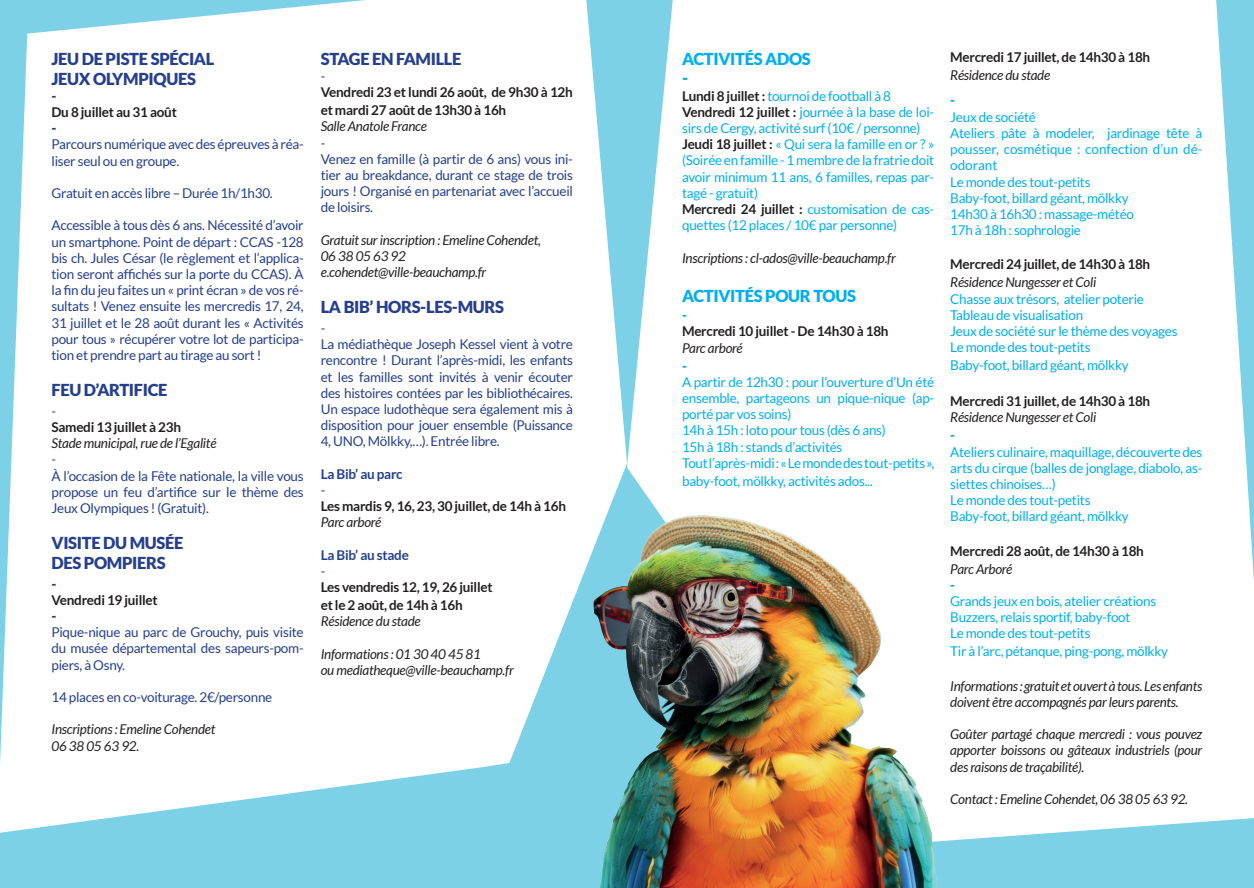
<style>
.page{position:relative;width:1254px;height:888px;background:#7dd1e7}
.page>*{position:absolute;margin:0;border:0;box-sizing:border-box;transform-origin:0 0}
.t1{font:900 16.5px/19.8px "Lato";letter-spacing:-.02em;color:#253f8e}
.t2{font:900 16.5px/19.8px "Lato";letter-spacing:-.02em;color:#00aeef}
.t3{font:13.5px/16.2px "Lato";letter-spacing:-.02em;color:#00aeef}
.t4{font:13.5px/16.2px "Lato";letter-spacing:-.02em;color:#253f8e}
.t5{font:italic 13.5px/16.2px "Lato";letter-spacing:-.02em;color:#231f20}
.t6{font:700 13.5px/18px "Lato";letter-spacing:-.02em;color:#231f20}
.t7{font:700 13.5px "Lato";letter-spacing:-.02em;color:#253f8e}
.t8{font:900 13.5px "Lato";color:#00aeef}
.t9{font:900 13.5px "Lato";color:#253f8e}
.s1{font-weight:700;color:#231f20}
</style>
<div class="page">
<svg style="left:0;top:0;width:627px;height:833px;background:#f5fbfd"></svg>
<div style="left:627px;top:0;width:627px;height:842px;background:#fff"></div>
<img style="left:229px;top:505px;width:709px;height:383px">
<p class="t1" style="left:51px;top:48px;width:164px">JEU DE PISTE SPÉCIAL<br>JEUX OLYMPIQUES</p>
<p class="t9" style="left:51px;top:88px;width:6px">-</p>
<p class="t6" style="left:51px;top:103px;width:127px">Du 8 juillet au 31 août</p>
<p class="t9" style="left:51px;top:120px;width:6px">-</p>
<p class="t4" style="left:51px;top:136px;width:254px">Parcours numérique avec des épreuves à réa&shy;liser seul ou en groupe.</p>
<p class="t4" style="left:51px;top:185px;width:223px">Gratuit en accès libre – Durée 1h/1h30.</p>
<p class="t4" style="left:51px;top:217px;width:254px;text-align:justify">Accessible à tous dès 6 ans. Nécessité d’avoir un smartphone. Point de départ : CCAS -128 bis ch. Jules César (le règlement et l’applica&shy;tion seront affichés sur la porte du CCAS). À la fin du jeu faites un « print écran » de vos ré&shy;sultats ! Venez ensuite les mercredis 17, 24, 31 juillet et le 28 août durant les « Activités pour tous » récupérer votre lot de participa&shy;tion et prendre part au tirage au sort !</p>
<p class="t1" style="left:51px;top:380px;width:117px">FEU D’ARTIFICE</p>
<p class="t4" style="left:51px;top:403px;width:6px">-</p>
<p class="t6" style="left:51px;top:418px;width:131px">Samedi 13 juillet à 23h</p>
<p class="t5" style="left:51px;top:436px;width:167px">Stade municipal, rue de l’Egalité</p>
<p class="t4" style="left:51px;top:451px;width:254px">-<br>À l’occasion de la Fête nationale, la ville vous propose un feu d’artifice sur le thème des<br>Jeux Olympiques ! (Gratuit).</p>
<p class="t1" style="left:51px;top:533px;width:133px">VISITE DU MUSÉE<br>DES POMPIERS</p>
<p class="t9" style="left:51px;top:576px;width:6px">-</p>
<p class="t6" style="left:51px;top:591px;width:108px">Vendredi 19 juillet</p>
<p class="t9" style="left:51px;top:608px;width:6px">-</p>
<p class="t4" style="left:51px;top:624px;width:254px;text-align:justify">Pique-nique au parc de Grouchy, puis visite du musée départemental des sapeurs-pom&shy;piers, à Osny.</p>
<p class="t4" style="left:51px;top:689px;width:222px">14 places en co-voiturage. 2€/personne</p>
<p class="t5" style="left:51px;top:722px;width:165px">Inscriptions : Emeline Cohendet<br>06 38 05 63 92.</p>
<p class="t1" style="left:321px;top:48px;width:142px">STAGE EN FAMILLE</p>
<p class="t4" style="left:321px;top:68px;width:6px">-</p>
<p class="t6" style="left:321px;top:83px;width:253px">Vendredi 23 et lundi 26 août, de 9h30 à 12h et mardi 27 août de 13h30 à 16h</p>
<p class="t5" style="left:321px;top:119px;width:108px">Salle Anatole France</p>
<p class="t4" style="left:321px;top:134px;width:254px">-<br>Venez en famille (à partir de 6 ans) vous ini&shy;tier au breakdance, durant ce stage de trois jours ! Organisé en partenariat avec l’accueil de loisirs.</p>
<p class="t5" style="left:321px;top:232px;width:222px">Gratuit sur inscription : Emeline Cohendet,<br>06 38 05 63 92 e.cohendet@ville-beauchamp.fr</p>
<p class="t1" style="left:321px;top:297px;width:185px">LA BIB’ HORS-LES-MURS</p>
<p class="t4" style="left:321px;top:320px;width:254px">-<br>La médiathèque Joseph Kessel vient à votre rencontre ! Durant l’après-midi, les enfants et les familles sont invités à venir écouter des histoires contées par les bibliothécaires.<br>Un espace ludothèque sera également mis à disposition pour jouer ensemble (Puissance 4, UNO, Mölkky,…). Entrée libre.</p>
<p class="t7" style="left:321px;top:466px;width:83px">La Bib’ au parc</p>
<p class="t4" style="left:321px;top:482px;width:6px">-</p>
<p class="t6" style="left:321px;top:497px;width:247px">Les mardis 9, 16, 23, 30 juillet, de 14h à 16h</p>
<p class="t5" style="left:321px;top:515px;width:62px">Parc arboré</p>
<p class="t7" style="left:321px;top:547px;width:90px">La Bib’ au stade</p>
<p class="t4" style="left:321px;top:563px;width:6px">-</p>
<p class="t6" style="left:321px;top:578px;width:173px">Les vendredis 12, 19, 26 juillet et le 2 août, de 14h à 16h</p>
<p class="t5" style="left:321px;top:614px;width:102px">Résidence du stade</p>
<p class="t5" style="left:321px;top:646px;width:194px">Informations : 01 30 40 45 81<br>ou mediatheque@ville-beauchamp.fr</p>
<p class="t2" style="left:682px;top:48px;width:130px">ACTIVITÉS ADOS -</p>
<p class="t3" style="left:682px;top:87px;width:254px"><span class="s1">Lundi 8 juillet :</span> tournoi de football à 8<br><span class="s1">Vendredi 12 juillet :</span> journée à la base de loi&shy;sirs de Cergy, activité surf (10€ / personne)<br><span class="s1">Jeudi 18 juillet :</span> « Qui sera la famille en or ? » (Soirée en famille - 1 membre de la fratrie doit avoir minimum 11 ans, 6 familles, repas par&shy;tagé - gratuit)<br><span class="s1">Mercredi 24 juillet :</span> customisation de cas&shy;quettes (12 places / 10€ par personne)</p>
<p class="t5" style="left:682px;top:250px;width:215px">Inscriptions : cl-ados@ville-beauchamp.fr</p>
<p class="t2" style="left:682px;top:286px;width:175px">ACTIVITÉS POUR TOUS</p>
<p class="t8" style="left:682px;top:307px;width:6px">-</p>
<p class="t6" style="left:682px;top:322px;width:208px">Mercredi 10 juillet - De 14h30 à 18h</p>
<p class="t5" style="left:682px;top:340px;width:62px">Parc arboré</p>
<p class="t8" style="left:682px;top:358px;width:6px">-</p>
<p class="t3" style="left:682px;top:374px;width:254px">A partir de 12h30 : pour l’ouverture d’Un été ensemble, partageons un pique-nique (ap&shy;porté par vos soins)<br>14h à 15h : loto pour tous (dès 6 ans)<br>15h à 18h : stands d’activités<br>Tout l’après-midi : « Le monde des tout-petits »,</p>
<p class="t3" style="left:682px;top:473px;width:192px">baby-foot, mölkky, activités ados...</p>
<p class="t6" style="left:950px;top:48px;width:201px">Mercredi 17 juillet, de 14h30 à 18h</p>
<p class="t5" style="left:950px;top:68px;width:102px">Résidence du stade</p>
<p class="t8" style="left:950px;top:93px;width:6px">-</p>
<p class="t3" style="left:950px;top:109px;width:254px">Jeux de société<br>Ateliers pâte à modeler, jardinage tête à pousser, cosmétique : confection d’un dé&shy;odorant<br>Le monde des tout-petits<br>Baby-foot, billard géant, mölkky<br>14h30 à 16h30 : massage-météo<br>17h à 18h : sophrologie</p>
<p class="t6" style="left:950px;top:255px;width:201px">Mercredi 24 juillet, de 14h30 à 18h</p>
<p class="t5" style="left:950px;top:275px;width:148px">Résidence Nungesser et Coli</p>
<p class="t3" style="left:950px;top:290px;width:229px">Chasse aux trésors, atelier poterie<br>Tableau de visualisation<br>Jeux de société sur le thème des voyages<br>Le monde des tout-petits</p>
<p class="t3" style="left:950px;top:357px;width:180px">Baby-foot, billard géant, mölkky</p>
<p class="t6" style="left:950px;top:392px;width:201px">Mercredi 31 juillet, de 14h30 à 18h</p>
<p class="t5" style="left:950px;top:410px;width:148px">Résidence Nungesser et Coli</p>
<p class="t8" style="left:950px;top:427px;width:6px">-</p>
<p class="t3" style="left:950px;top:443px;width:254px">Ateliers culinaire, maquillage, découverte des arts du cirque (balles de jonglage, diabolo, as&shy;siettes chinoises…)<br>Le monde des tout-petits<br>Baby-foot, billard géant, mölkky</p>
<p class="t6" style="left:950px;top:541px;width:195px">Mercredi 28 août, de 14h30 à 18h</p>
<p class="t5" style="left:950px;top:561px;width:64px">Parc Arboré</p>
<p class="t8" style="left:950px;top:577px;width:6px">-</p>
<p class="t3" style="left:950px;top:593px;width:207px">Grands jeux en bois, atelier créations<br>Buzzers, relais sportif, baby-foot<br>Le monde des tout-petits</p>
<p class="t3" style="left:950px;top:643px;width:219px">Tir à l’arc, pétanque, ping-pong, mölkky</p>
<p class="t5" style="left:950px;top:678px;width:254px">Informations : gratuit et ouvert à tous. Les enfants doivent être accompagnés par leurs parents.</p>
<p class="t5" style="left:950px;top:726px;width:254px;text-align:justify">Goûter partagé chaque mercredi : vous pouvez apporter boissons ou gâteaux industriels (pour des raisons de traçabilité).</p>
<p class="t5" style="left:950px;top:791px;width:239px">Contact : Emeline Cohendet, 06 38 05 63 92.</p>
</div>
